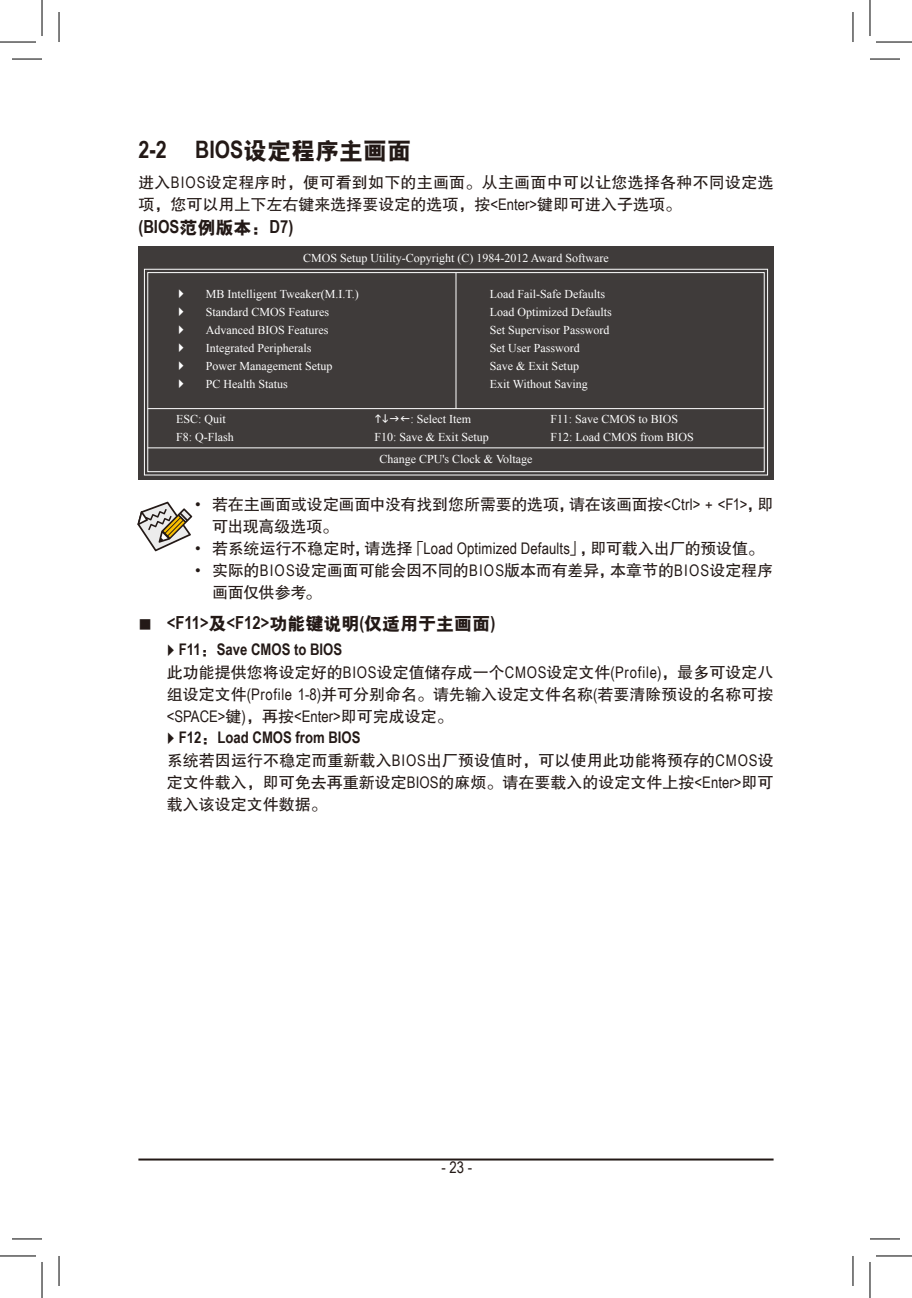
<style>
.page{position:relative;width:912px;height:1298px;background:#fff}
.page>*{position:absolute;margin:0;border:0;box-sizing:border-box;transform-origin:0 0}
.Heading_1{font:700 24px "Arial Narrow";color:#231916}
._09pt-Bold{font:18px "H Yb 9 gj";color:#231916}
._09pt-Bold-2{font:700 18px "Arial Narrow";color:#231916}
._08pt-body_tab5{font:16px/22px "FZHTJW GB1 0";color:#231916;text-align:justify}
._08pt-body_tab3{font:16px/22px "FZHTJW GB1 0";letter-spacing:-.015em;color:#231916}
._08pt-body{font:16px/22px "FZHTJW GB1 0";letter-spacing:.015em;color:#231916}
._08pt-body_tab5-2{font:700 16px "Arial Narrow";color:#231916}
._08pt-page_no{font:16px "Arial Narrow";color:#231916}
.BIOS_Screen{font:12px "Times New Roman";color:#fff}
.BIOS_Screen_title{font:12px "Times New Roman";color:#fff}
.s1{font-family:"H Yb 9 gj";font-weight:400}
.s2{font-family:"Arial Narrow"}
.s3{font-family:"Arial"}
.s4{font-family:"Arial Narrow";font-weight:700}
</style>
<div class="page">
<hr style="left:138px;top:1158px;width:635px;height:2px;background:#231916">
<div style="left:138px;top:246px;width:635px;height:234px;background:#3f3b3a"></div>
<svg style="left:144px;top:268px;width:624px;height:207px"></svg>
<div style="left:147px;top:272px;width:617px;height:200px;border:1px solid #fff"></div>
<hr style="left:456px;top:273px;width:1px;height:135px;background:#fff">
<hr style="left:148px;top:408px;width:616px;height:1px;background:#fff">
<hr style="left:148px;top:447px;width:616px;height:1px;background:#fff">
<svg style="left:137px;top:501px;width:55px;height:50px"></svg>
<hr style="left:12px;top:59px;width:30px;height:1px;background:#000">
<hr style="left:870px;top:59px;width:30px;height:1px;background:#000">
<hr style="left:12px;top:1238px;width:30px;height:1px;background:#000">
<hr style="left:870px;top:1238px;width:30px;height:1px;background:#000">
<hr style="left:59px;top:12px;width:1px;height:30px;background:#000">
<hr style="left:59px;top:1255px;width:1px;height:30px;background:#000">
<hr style="left:852px;top:12px;width:1px;height:30px;background:#000">
<hr style="left:852px;top:1255px;width:1px;height:30px;background:#000">
<hr style="left:0;top:42px;width:36px;height:1px;background:#000">
<hr style="left:876px;top:42px;width:36px;height:1px;background:#000">
<hr style="left:0;top:1255px;width:36px;height:1px;background:#000">
<hr style="left:876px;top:1255px;width:36px;height:1px;background:#000">
<hr style="left:42px;top:0;width:1px;height:36px;background:#000">
<hr style="left:42px;top:1261px;width:1px;height:36px;background:#000">
<hr style="left:869px;top:0;width:1px;height:36px;background:#000">
<hr style="left:869px;top:1261px;width:1px;height:36px;background:#000">
<svg style="left:179px;top:289px;width:4px;height:9px"></svg>
<svg style="left:179px;top:307px;width:4px;height:9px"></svg>
<svg style="left:179px;top:325px;width:4px;height:9px"></svg>
<svg style="left:179px;top:343px;width:4px;height:9px"></svg>
<svg style="left:179px;top:361px;width:4px;height:9px"></svg>
<svg style="left:179px;top:379px;width:4px;height:9px"></svg>
<svg style="left:376px;top:414px;width:33px;height:9px"></svg>
<p class="Heading_1" style="left:138px;top:131px;width:274px">2-2 BIOS<span class="s1">设定程序主画面</span></p>
<p class="_08pt-body" style="left:138px;top:172px;width:637px">进入<span class="s2">BIOS</span>设定程序时，便可看到如下的主画面。从主画面中可以让您选择各种不同设定选项，您可以用上下左右键来选择要设定的选项，按<span class="s2">&lt;Enter&gt;</span>键即可进入子选项。</p>
<p class="_09pt-Bold-2" style="left:138px;top:213px;width:156px">(BIOS<span class="s1">范例版本：</span>D7)</p>
<p class="BIOS_Screen_title" style="left:303px;top:250px;width:307px">CMOS Setup Utility-Copyright (C) 1984-2012 Award Software</p>
<p class="BIOS_Screen" style="left:206px;top:286px;width:155px">MB Intelligent Tweaker(M.I.T.)</p>
<p class="BIOS_Screen" style="left:206px;top:304px;width:125px">Standard CMOS Features</p>
<p class="BIOS_Screen" style="left:206px;top:322px;width:124px">Advanced BIOS Features</p>
<p class="BIOS_Screen" style="left:206px;top:340px;width:107px">Integrated Peripherals</p>
<p class="BIOS_Screen" style="left:206px;top:358px;width:128px">Power Management Setup</p>
<p class="BIOS_Screen" style="left:206px;top:376px;width:84px">PC Health Status</p>
<p class="BIOS_Screen" style="left:490px;top:286px;width:117px">Load Fail-Safe Defaults</p>
<p class="BIOS_Screen" style="left:490px;top:304px;width:123px">Load Optimized Defaults</p>
<p class="BIOS_Screen" style="left:490px;top:322px;width:121px">Set Supervisor Password</p>
<p class="BIOS_Screen" style="left:490px;top:340px;width:91px">Set User Password</p>
<p class="BIOS_Screen" style="left:490px;top:358px;width:91px">Save &amp; Exit Setup</p>
<p class="BIOS_Screen" style="left:490px;top:376px;width:99px">Exit Without Saving</p>
<p class="BIOS_Screen" style="left:176px;top:410px;width:51px">ESC: Quit</p>
<p class="BIOS_Screen" style="left:410px;top:410px;width:62px">: Select Item</p>
<p class="BIOS_Screen" style="left:550px;top:410px;width:129px">F11: Save CMOS to BIOS</p>
<p class="BIOS_Screen" style="left:176px;top:428px;width:59px">F8: Q-Flash</p>
<p class="BIOS_Screen" style="left:375px;top:428px;width:116px">F10: Save &amp; Exit Setup</p>
<p class="BIOS_Screen" style="left:550px;top:428px;width:145px">F12: Load CMOS from BIOS</p>
<p class="BIOS_Screen_title" style="left:379px;top:451px;width:155px">Change CPU's Clock &amp; Voltage</p>
<p class="_08pt-body_tab3" style="left:212px;top:493px;width:563px;text-indent:-17px"><span class="s3">•</span> 若在主画面或设定画面中没有找到您所需要的选项，请在该画面按<span class="s2">&lt;Ctrl&gt; + &lt;F1&gt;</span>，即可出现高级选项。</p>
<p class="_08pt-body_tab3" style="left:195px;top:537px;width:570px"><span class="s3">•</span> 若系统运行不稳定时，请选择「<span class="s2">Load Optimized Defaults</span>」，即可载入出厂的预设值。</p>
<p class="_08pt-body_tab3" style="left:212px;top:559px;width:563px;text-indent:-17px"><span class="s3">•</span> 实际的<span class="s2">BIOS</span>设定画面可能会因不同的<span class="s2">BIOS</span>版本而有差异，本章节的<span class="s2">BIOS</span>设定程序画面仅供参考。</p>
<p class="_09pt-Bold" style="left:167px;top:615px;width:330px"><span class="s4">&lt;F11&gt;</span>及<span class="s4">&lt;F12&gt;</span>功能键说明<span class="s4">(</span>仅适用于主画面<span class="s4">)</span></p>
<p class="_08pt-body_tab5-2" style="left:179px;top:637px;width:165px">F11<span class="s1">：</span>Save CMOS to BIOS</p>
<p class="_08pt-body_tab5" style="left:167px;top:661px;width:608px">此功能提供您将设定好的<span class="s2">BIOS</span>设定值储存成一个<span class="s2">CMOS</span>设定文件<span class="s2">(Profile)</span>，最多可设定八组设定文件<span class="s2">(Profile 1-8)</span>并可分别命名。请先输入设定文件名称<span class="s2">(</span>若要清除预设的名称可按<span class="s2">&lt;SPACE&gt;</span>键<span class="s2">)</span>，再按<span class="s2">&lt;Enter&gt;</span>即可完成设定。</p>
<p class="_08pt-body_tab5-2" style="left:179px;top:725px;width:183px">F12<span class="s1">：</span>Load CMOS from BIOS</p>
<p class="_08pt-body_tab5" style="left:167px;top:749px;width:608px">系统若因运行不稳定而重新载入<span class="s2">BIOS</span>出厂预设值时，可以使用此功能将预存的<span class="s2">CMOS</span>设定文件载入，即可免去再重新设定<span class="s2">BIOS</span>的麻烦。请在要载入的设定文件上按<span class="s2">&lt;Enter&gt;</span>即可载入该设定文件数据。</p>
<p class="_08pt-page_no" style="left:441px;top:1155px;width:32px">-23-</p>
</div>
